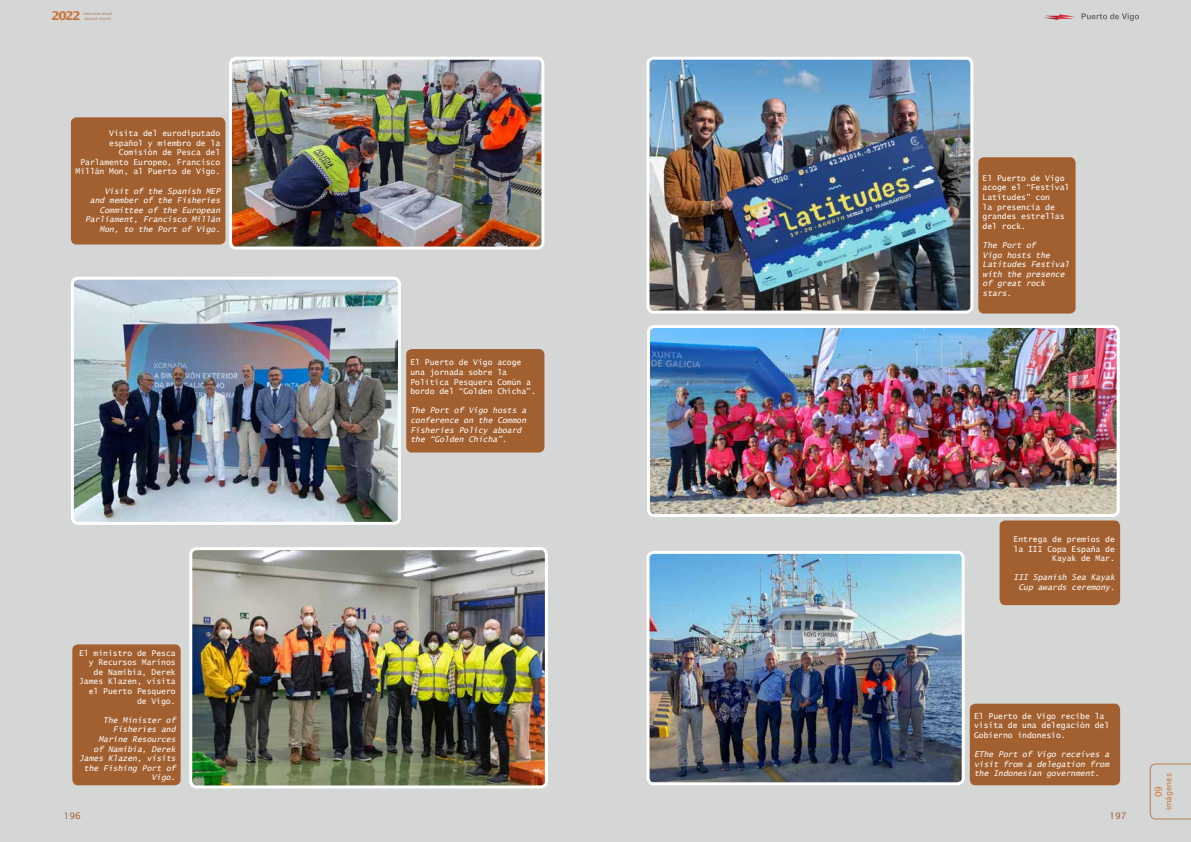
<style>
.page{position:relative;width:1191px;height:842px;background:#d5d6d6}
.page>*{position:absolute;margin:0;border:0;box-sizing:border-box;transform-origin:0 0}
.t1{font:700 12px "Lucida Sans";color:#cb763d}
.t2{font:9px "Lucida Sans";color:#a26030}
.t3{font:9px "Lucida Sans";color:#cb763d}
.t4{font:8px/9.6px "Lucida Sans Typewriter";color:#fff}
.t5{font:italic 8px/9.6px "Lucida Sans Typewriter";color:#fff;text-align:right}
.t6{font:8px "Lucida Sans";color:#cb763d}
.t7{font:4px/4.5px "Lucida Sans";color:#b47c52;text-align:center}
</style>
<div class="page">
<svg style="left:1149px;top:763px;width:42px;height:56px"></svg>
<svg style="left:1044px;top:14px;width:31px;height:6px"></svg>
<svg style="left:1081px;top:13px;width:58px;height:8px"></svg>
<img style="left:193px;top:551px;width:351px;height:233px">
<div style="left:189px;top:547px;width:359px;height:241px;border:3px solid #fff;border-radius:6px"></div>
<img style="left:75px;top:281px;width:322px;height:240px">
<div style="left:71px;top:277px;width:330px;height:248px;border:3px solid #fff;border-radius:6px"></div>
<img style="left:233px;top:61px;width:307px;height:185px">
<div style="left:229px;top:57px;width:315px;height:193px;border:3px solid #fff;border-radius:6px"></div>
<img style="left:650px;top:61px;width:319px;height:249px">
<div style="left:646px;top:57px;width:327px;height:257px;border:3px solid #fff;border-radius:6px"></div>
<img style="left:651px;top:329px;width:464px;height:184px">
<div style="left:647px;top:325px;width:472px;height:192px;border:3px solid #fff;border-radius:6px"></div>
<div style="left:406px;top:349px;width:138px;height:103px;background:#a26030;border-radius:6px"></div>
<div style="left:999px;top:520px;width:121px;height:85px;background:#a26030;border-radius:6px"></div>
<div style="left:969px;top:704px;width:151px;height:81px;background:#a26030;border-radius:6px"></div>
<div style="left:978px;top:157px;width:97px;height:157px;background:#a26030;border-radius:6px"></div>
<div style="left:71px;top:117px;width:154px;height:127px;background:#a26030;border-radius:6px"></div>
<div style="left:72px;top:644px;width:109px;height:141px;background:#a26030;border-radius:6px"></div>
<img style="left:650px;top:552px;width:313px;height:232px">
<div style="left:646px;top:551px;width:318px;height:234px;border:3px solid #fff;border-radius:6px"></div>
<h1 class="t1" style="left:51px;top:9px;width:31px">2022</h1>
<p class="t7" style="left:83px;top:11px;width:30px">memoria anual annual report</p>
<p class="t4" style="left:76px;top:128px;width:146px;text-align:right">Visita del eurodiputado español y miembro de la<br>Comisión de Pesca del<br>Parlamento Europeo, Francisco<br>Millán Mon, al Puerto de Vigo.</p>
<p class="t5" style="left:85px;top:186px;width:137px">Visit of the Spanish MEP<br>and member of the Fisheries<br>Committee of the European<br>Parliament, Francisco Millán<br>Mon, to the Port of Vigo.</p>
<p class="t4" style="left:410px;top:358px;width:127px">El Puerto de Vigo acoge una jornada sobre la<br>Política Pesquera Común a bordo del “Golden Chicha”.</p>
<p class="t5" style="left:410px;top:406px;width:117px;text-align:left">The Port of Vigo hosts a conference on the Common<br>Fisheries Policy aboard the “Golden Chicha”.</p>
<p class="t4" style="left:982px;top:173px;width:88px">El Puerto de Vigo acoge el “Festival<br>Latitudes” con<br>la presencia de grandes estrellas del rock.</p>
<p class="t5" style="left:982px;top:240px;width:88px;text-align:left">The Port of<br>Vigo hosts the<br>Latitudes Festival with the presence of great rock stars.</p>
<p class="t4" style="left:79px;top:648px;width:98px;text-align:right">El ministro de Pesca y Recursos Marinos de Namibia, Derek<br>James Klazen, visita el Puerto Pesquero de Vigo.</p>
<p class="t5" style="left:79px;top:715px;width:98px">The Minister of<br>Fisheries and<br>Marine Resources<br>of Namibia, Derek<br>James Klazen, visits the Fishing Port of<br>Vigo.</p>
<p class="t4" style="left:1013px;top:534px;width:103px;text-align:right">Entrega de premios de la III Copa España de<br>Kayak de Mar.</p>
<p class="t5" style="left:1013px;top:573px;width:103px">III Spanish Sea Kayak<br>Cup awards ceremony.</p>
<p class="t4" style="left:974px;top:711px;width:137px">El Puerto de Vigo recibe la visita de una delegación del<br>Gobierno indonesio.</p>
<p class="t5" style="left:974px;top:749px;width:137px;text-align:justify">EThe Port of Vigo receives a visit from a delegation from the Indonesian government.</p>
<p class="t2" style="left:64px;top:811px;width:19px">196</p>
<p class="t2" style="left:1109px;top:811px;width:19px">197</p>
<p class="t6" style="left:1164px;top:810px;width:39px;rotate:-90deg">imágenes</p>
<p class="t3" style="left:1153px;top:797px;width:13px;rotate:-90deg">09</p>
</div>
